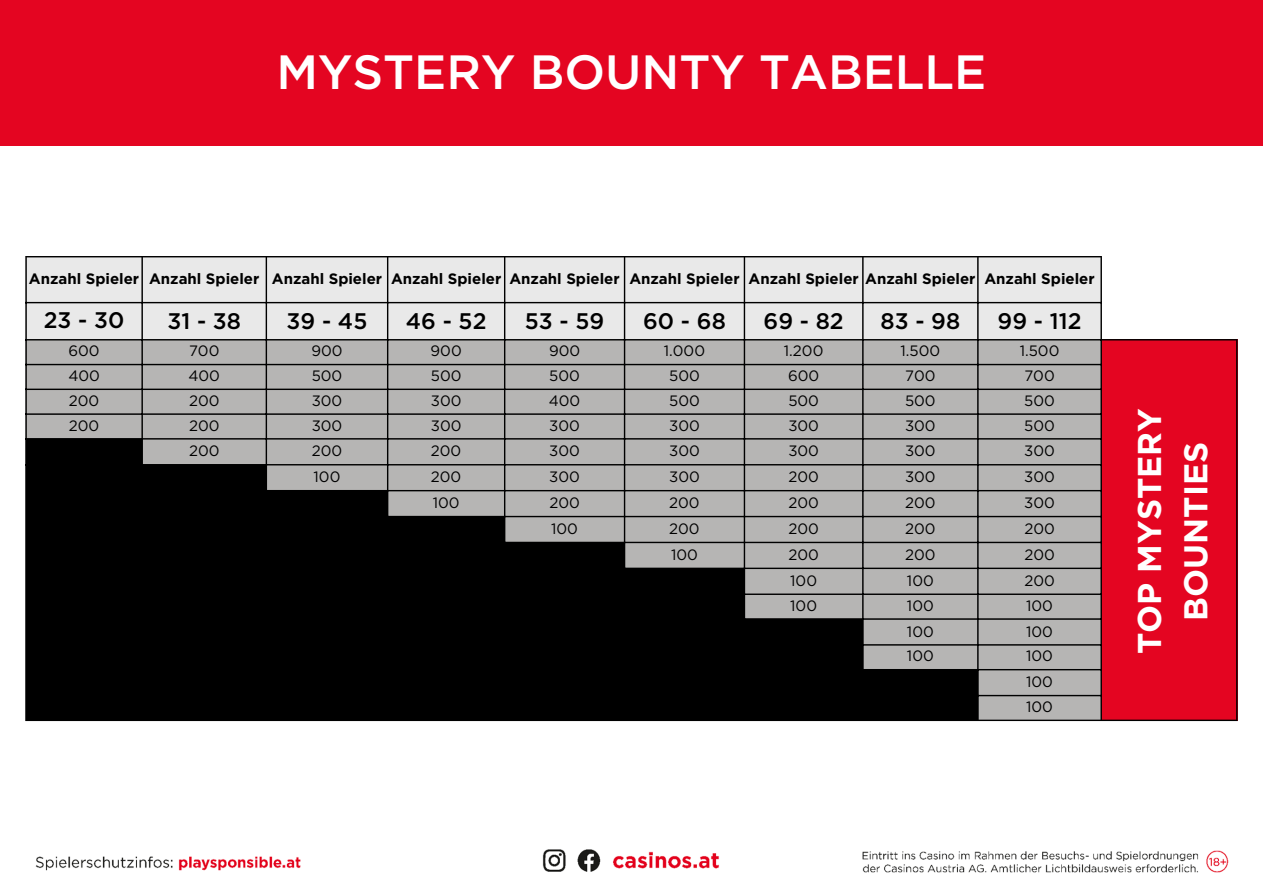
<style>
.page{position:relative;width:1263px;height:894px;background:#fff}
.page>*{position:absolute;margin:0;border:0;box-sizing:border-box;transform-origin:0 0}
.t1{font:500 48px "Gotham";color:#fff}
.t2{font:700 33px/46.2px "Gotham";color:#fff;text-align:center}
.t3{font:500 22.5px "Gotham";color:#000}
.t4{font:15px "Gotham";color:#000}
.t5{font:700 15px "Gotham";color:#000}
</style>
<div class="page">
<div style="left:0;top:0;width:1263px;height:146px;background:#e40521"></div>
<img style="left:35px;top:849px;width:1194px;height:24px">
<div style="left:27px;top:257px;width:1073px;height:82px;background:#e9e9e9"></div>
<div style="left:27px;top:340px;width:1073px;height:379px;background:#b6b5b4"></div>
<div style="left:1101px;top:339px;width:136px;height:381px;background:#e40521"></div>
<svg style="left:27px;top:439px;width:950px;height:280px;background:#3d3d3c"></svg>
<hr style="left:25px;top:257px;width:2px;height:462px;background:#000">
<hr style="left:141px;top:257px;width:2px;height:462px;background:#000">
<hr style="left:266px;top:257px;width:1px;height:462px;background:#000">
<hr style="left:387px;top:257px;width:1px;height:462px;background:#000">
<hr style="left:504px;top:257px;width:1px;height:462px;background:#000">
<hr style="left:624px;top:257px;width:1px;height:462px;background:#000">
<hr style="left:744px;top:257px;width:1px;height:462px;background:#000">
<hr style="left:862px;top:257px;width:2px;height:462px;background:#000">
<hr style="left:977px;top:257px;width:2px;height:462px;background:#000">
<hr style="left:1100px;top:257px;width:2px;height:462px;background:#000">
<hr style="left:1236px;top:340px;width:1px;height:379px;background:#000">
<hr style="left:25px;top:256px;width:1077px;height:1px;background:#000">
<hr style="left:25px;top:302px;width:1077px;height:1px;background:#000">
<hr style="left:25px;top:339px;width:1212px;height:1px;background:#000">
<hr style="left:25px;top:364px;width:1077px;height:1px;background:#000">
<hr style="left:25px;top:388px;width:1077px;height:2px;background:#000">
<hr style="left:25px;top:413px;width:1077px;height:1px;background:#000">
<hr style="left:25px;top:438px;width:1077px;height:1px;background:#000">
<hr style="left:25px;top:464px;width:1077px;height:1px;background:#000">
<hr style="left:141px;top:490px;width:961px;height:1px;background:#000">
<hr style="left:266px;top:515px;width:836px;height:2px;background:#000">
<hr style="left:387px;top:541px;width:715px;height:2px;background:#000">
<hr style="left:504px;top:567px;width:598px;height:2px;background:#000">
<hr style="left:624px;top:593px;width:478px;height:1px;background:#000">
<hr style="left:744px;top:618px;width:358px;height:1px;background:#000">
<hr style="left:744px;top:644px;width:358px;height:1px;background:#000">
<hr style="left:862px;top:668px;width:240px;height:2px;background:#000">
<hr style="left:862px;top:694px;width:240px;height:2px;background:#000">
<hr style="left:25px;top:719px;width:1212px;height:1px;background:#000">
<h1 class="t1" style="left:276px;top:43px;width:711px">MYSTERY BOUNTY TABELLE</h1>
<p class="t5" style="left:29px;top:270px;width:112px">Anzahl Spieler</p>
<p class="t5" style="left:149px;top:270px;width:112px">Anzahl Spieler</p>
<p class="t5" style="left:272px;top:270px;width:112px">Anzahl Spieler</p>
<p class="t5" style="left:391px;top:270px;width:112px">Anzahl Spieler</p>
<p class="t5" style="left:509px;top:270px;width:112px">Anzahl Spieler</p>
<p class="t5" style="left:629px;top:270px;width:112px">Anzahl Spieler</p>
<p class="t5" style="left:748px;top:270px;width:229px">Anzahl Spieler Anzahl Spieler</p>
<p class="t5" style="left:984px;top:270px;width:112px">Anzahl Spieler</p>
<p class="t3" style="left:44px;top:306px;width:82px">23 - 30</p>
<p class="t3" style="left:167px;top:307px;width:75px">31 - 38</p>
<p class="t3" style="left:287px;top:307px;width:82px">39 - 45</p>
<p class="t3" style="left:406px;top:307px;width:82px">46 - 52</p>
<p class="t3" style="left:525px;top:307px;width:81px">53 - 59</p>
<p class="t3" style="left:643px;top:307px;width:84px">60 - 68</p>
<p class="t3" style="left:764px;top:307px;width:82px">69 - 82</p>
<p class="t3" style="left:880px;top:307px;width:81px">83 - 98</p>
<p class="t3" style="left:998px;top:307px;width:85px">99 - 112</p>
<p class="t4" style="left:69px;top:342px;width:33px">600</p>
<p class="t4" style="left:189px;top:342px;width:32px">700</p>
<p class="t4" style="left:311px;top:342px;width:33px">900</p>
<p class="t4" style="left:431px;top:342px;width:33px">900</p>
<p class="t4" style="left:549px;top:342px;width:33px">900</p>
<p class="t4" style="left:664px;top:342px;width:43px">1.000</p>
<p class="t4" style="left:784px;top:342px;width:41px">1.200</p>
<p class="t4" style="left:900px;top:342px;width:41px">1.500</p>
<p class="t4" style="left:1020px;top:342px;width:41px">1.500</p>
<p class="t4" style="left:68px;top:366px;width:33px">400</p>
<p class="t4" style="left:188px;top:366px;width:33px">400</p>
<p class="t4" style="left:312px;top:366px;width:32px">500</p>
<p class="t4" style="left:431px;top:366px;width:32px">500</p>
<p class="t4" style="left:549px;top:366px;width:32px">500</p>
<p class="t4" style="left:669px;top:366px;width:32px">500</p>
<p class="t4" style="left:788px;top:366px;width:33px">600</p>
<p class="t4" style="left:905px;top:366px;width:32px">700</p>
<p class="t4" style="left:1024px;top:366px;width:32px">700</p>
<p class="t4" style="left:69px;top:391px;width:32px">200</p>
<p class="t4" style="left:189px;top:391px;width:32px">200</p>
<p class="t4" style="left:312px;top:391px;width:32px">300</p>
<p class="t4" style="left:431px;top:391px;width:32px">300</p>
<p class="t4" style="left:549px;top:391px;width:33px">400</p>
<p class="t4" style="left:669px;top:391px;width:32px">500</p>
<p class="t4" style="left:788px;top:391px;width:32px">500</p>
<p class="t4" style="left:905px;top:391px;width:32px">500</p>
<p class="t4" style="left:1024px;top:391px;width:32px">500</p>
<p class="t4" style="left:69px;top:416px;width:32px">200</p>
<p class="t4" style="left:189px;top:416px;width:32px">200</p>
<p class="t4" style="left:312px;top:416px;width:32px">300</p>
<p class="t4" style="left:431px;top:416px;width:32px">300</p>
<p class="t4" style="left:549px;top:416px;width:32px">300</p>
<p class="t4" style="left:669px;top:416px;width:32px">300</p>
<p class="t4" style="left:788px;top:416px;width:32px">300</p>
<p class="t4" style="left:905px;top:416px;width:32px">300</p>
<p class="t4" style="left:1024px;top:416px;width:32px">500</p>
<p class="t4" style="left:189px;top:442px;width:32px">200</p>
<p class="t4" style="left:312px;top:442px;width:32px">200</p>
<p class="t4" style="left:431px;top:442px;width:32px">200</p>
<p class="t4" style="left:549px;top:442px;width:32px">300</p>
<p class="t4" style="left:669px;top:442px;width:32px">300</p>
<p class="t4" style="left:788px;top:442px;width:32px">300</p>
<p class="t4" style="left:905px;top:442px;width:32px">300</p>
<p class="t4" style="left:1024px;top:442px;width:32px">300</p>
<p class="t4" style="left:314px;top:468px;width:28px">100</p>
<p class="t4" style="left:431px;top:468px;width:32px">200</p>
<p class="t4" style="left:549px;top:468px;width:32px">300</p>
<p class="t4" style="left:669px;top:468px;width:32px">300</p>
<p class="t4" style="left:788px;top:468px;width:32px">200</p>
<p class="t4" style="left:905px;top:468px;width:32px">300</p>
<p class="t4" style="left:1024px;top:468px;width:32px">300</p>
<p class="t4" style="left:433px;top:493px;width:28px">100</p>
<p class="t4" style="left:549px;top:493px;width:32px">200</p>
<p class="t4" style="left:669px;top:493px;width:32px">200</p>
<p class="t4" style="left:788px;top:493px;width:32px">200</p>
<p class="t4" style="left:905px;top:493px;width:32px">200</p>
<p class="t4" style="left:1024px;top:493px;width:32px">300</p>
<p class="t4" style="left:551px;top:519px;width:28px">100</p>
<p class="t4" style="left:669px;top:519px;width:32px">200</p>
<p class="t4" style="left:788px;top:519px;width:32px">200</p>
<p class="t4" style="left:905px;top:519px;width:32px">200</p>
<p class="t4" style="left:1024px;top:519px;width:32px">200</p>
<p class="t4" style="left:671px;top:545px;width:28px">100</p>
<p class="t4" style="left:788px;top:545px;width:32px">200</p>
<p class="t4" style="left:905px;top:545px;width:32px">200</p>
<p class="t4" style="left:1024px;top:545px;width:32px">200</p>
<p class="t4" style="left:790px;top:571px;width:28px">100</p>
<p class="t4" style="left:907px;top:571px;width:28px">100</p>
<p class="t4" style="left:1024px;top:571px;width:32px">200</p>
<p class="t4" style="left:790px;top:596px;width:28px">100</p>
<p class="t4" style="left:907px;top:596px;width:28px">100</p>
<p class="t4" style="left:1026px;top:596px;width:28px">100</p>
<p class="t4" style="left:907px;top:622px;width:28px">100</p>
<p class="t4" style="left:1026px;top:622px;width:28px">100</p>
<p class="t4" style="left:907px;top:646px;width:28px">100</p>
<p class="t4" style="left:1026px;top:646px;width:28px">100</p>
<p class="t4" style="left:1026px;top:672px;width:28px">100</p>
<p class="t4" style="left:1026px;top:697px;width:28px">100</p>
<p class="t2" style="left:1126px;top:654px;width:247px;rotate:-90deg">TOP MYSTERY<br>BOUNTIES</p>
</div>
